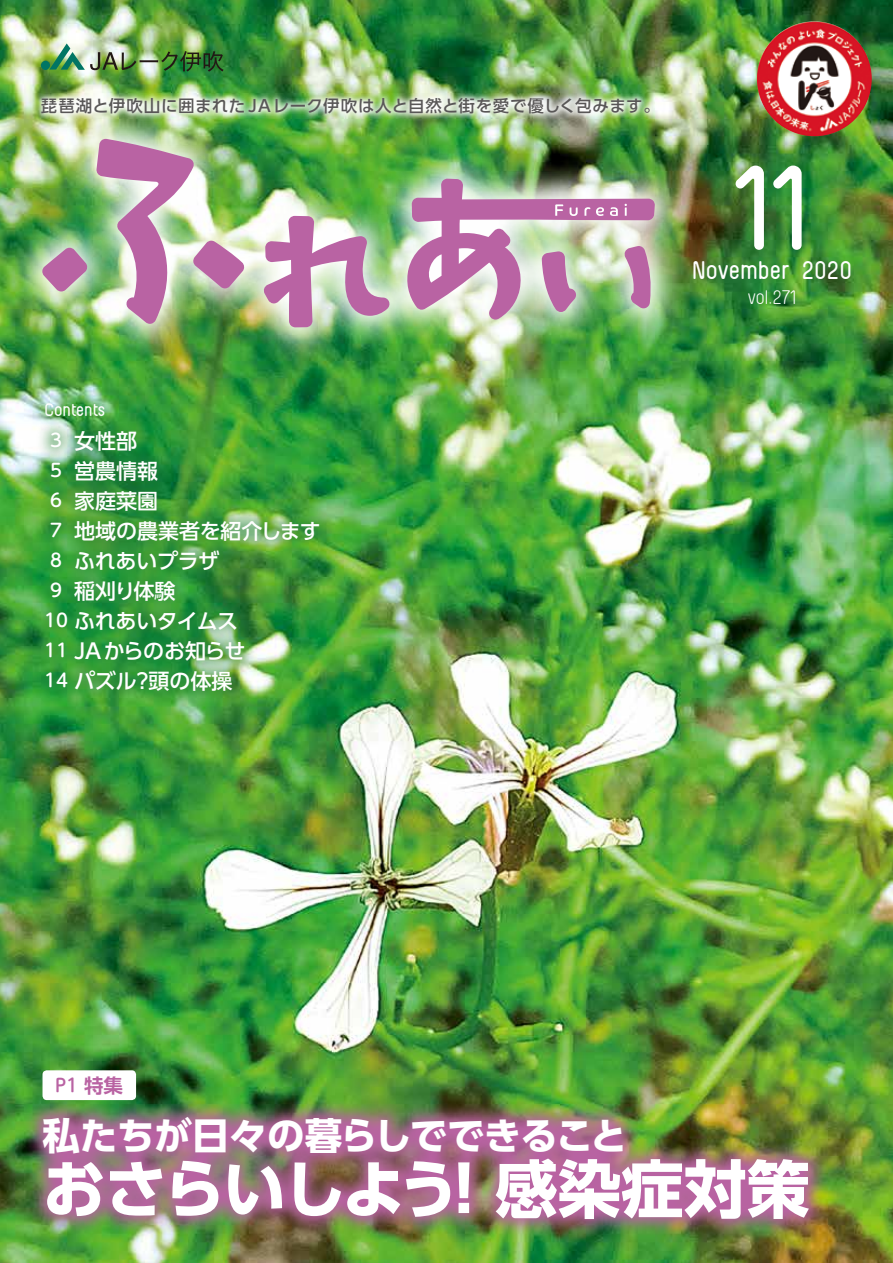
<style>
.page{position:relative;width:893px;height:1263px;background:#fff}
.page>*{position:absolute;margin:0;border:0;box-sizing:border-box;transform-origin:0 0}
.t1{font:120px "Lab Life Bold ROUND";color:#fff}
.t2{font:700 63px "UD Shin Go Pro";letter-spacing:-.025em;color:#fff}
.t3{font:700 37.5px "UD Shin Go Pro";letter-spacing:-.01em;color:#fff}
.t4{font:25.5px "Lab Life Bold ROUND";color:#fff}
.t5{font:500 21px/30px "UD Shin Go Pro";color:#fff}
.t6{font:19.5px "Lablife Regular ROUND";color:#fff}
.t7{font:18px "Lab Life Bold ROUND";color:#fff}
.t8{font:500 18px "UD Shin M Go Pro";color:#b963a3}
.t9{font:500 16.5px "UD Shin Go Pro";letter-spacing:.03em;color:#595757}
.s1{font-family:"UD Shin M Go Pro";font-size:18px}
.s2{font-family:"UD Shin Go Pro De";font-weight:700;font-size:19.5px}
</style>
<div class="page">
<img style="left:0;top:0;width:893px;height:1263px">
<div style="left:32px;top:415px;width:303px;height:291px;background:#2c883a;opacity:.65"></div>
<img style="left:23px;top:1097px;width:805px;height:142px">
<div style="left:43px;top:1070px;width:93px;height:30px;background:#fff;border-radius:4px"></div>
<img style="left:8px;top:104px;width:682px;height:259px">
<img style="left:42px;top:139px;width:203px;height:185px">
<img style="left:264px;top:216px;width:126px;height:111px">
<img style="left:405px;top:179px;width:252px;height:141px">
<img style="left:757px;top:21px;width:115px;height:115px;border-radius:57px">
<img style="left:49px;top:43px;width:175px;height:29px">
<div style="left:41px;top:61px;width:9px;height:9px;background:#007564;border-radius:50%"></div>
<img style="left:34px;top:91px;width:624px;height:31px">
<p class="t9" style="left:41px;top:93px;width:621px">琵琶湖と伊吹山に囲まれた JAレーク伊吹は人と自然と街を愛で優しく包みます。</p>
<p class="t7" style="left:45px;top:401px;width:62px">Contents</p>
<p class="t5" style="left:44px;top:425px;width:278px"><span class="s1">3</span> 女性部<br><span class="s1">5</span> 営農情報<br><span class="s1">6</span> 家庭菜園<br><span class="s1">7</span> 地域の農業者を紹介します<br><span class="s1">8</span> ふれあいプラザ<br><span class="s1">9</span> 稲刈り体験<br><span class="s1">10</span> ふれあいタイムス<br><span class="s1">11</span> JAからのお知らせ<br><span class="s1">14</span> パズル？頭の体操</p>
<h1 class="t1" style="left:734px;top:154px;width:77px">11</h1>
<p class="t4" style="left:692px;top:259px;width:161px">November 2020</p>
<p class="t6" style="left:748px;top:288px;width:50px">vol.271</p>
<p class="t8" style="left:55px;top:1070px;width:69px">P1 <span class="s2">特集</span></p>
<h3 class="t3" style="left:43px;top:1105px;width:586px">私たちが日々の暮らしでできること</h3>
<h2 class="t2" style="left:42px;top:1138px;width:769px">おさらいしよう! 感染症対策</h2>
</div>
